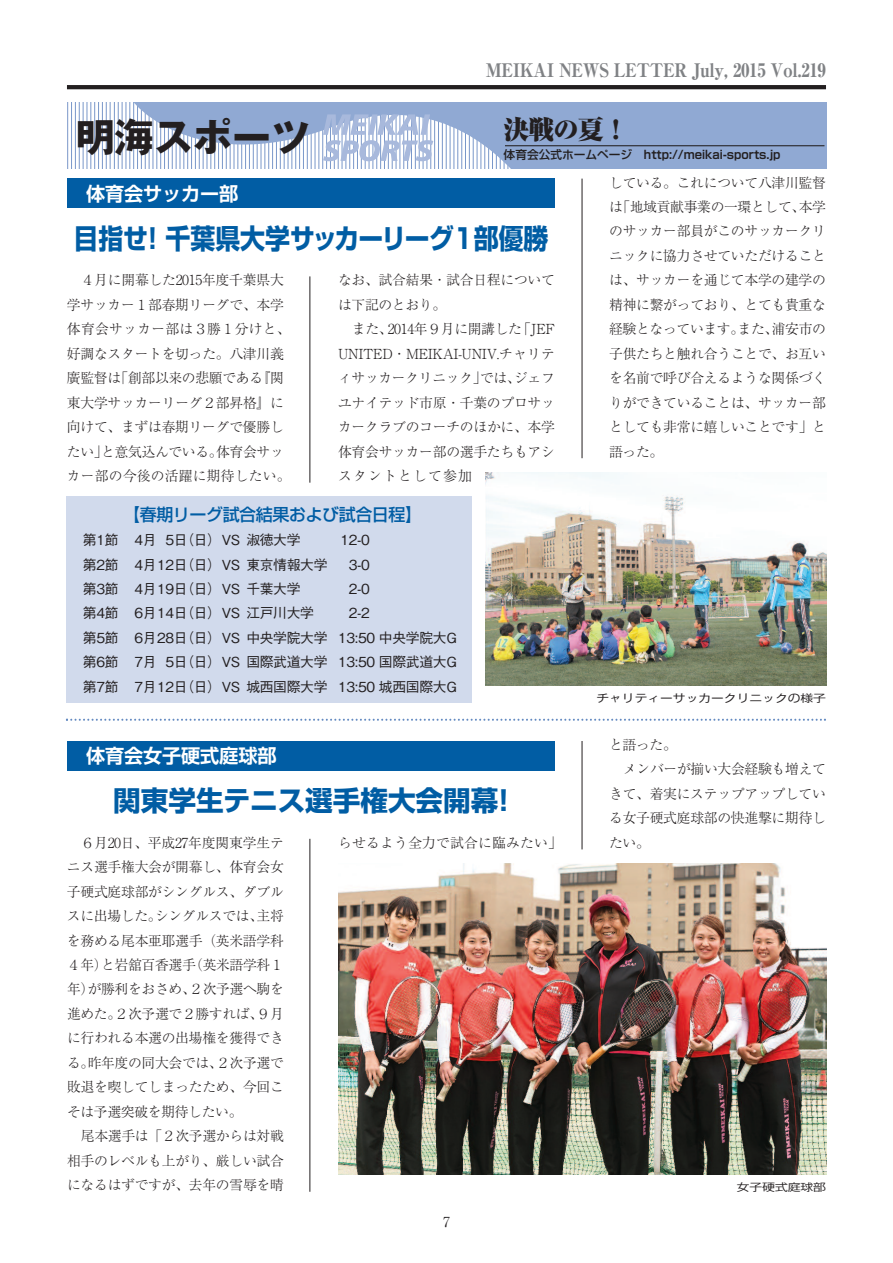
<style>
.page{position:relative;width:893px;height:1263px;background:#fff}
.page>*{position:absolute;margin:0;border:0;box-sizing:border-box;transform-origin:0 0}
.t1{font:39.15px "Gothic MB101 Bold 83 pv RKSJ H";color:#231f20}
.t2{font:700 27.6px "Shin Go Pro";color:#015da4;scale:.9 1}
.t3{font:700 27.6px "Shin Go Pro";color:#015da4}
.t4{font:900 25.5px "Ryumin Pro";color:#231f20}
.t5{font:700 19.2px "Shin Go Pro De";letter-spacing:-.005em;color:#fff}
.t6{font:800 18.75px "Ryumin Pro";letter-spacing:-.025em;color:#808285;scale:.91 1}
.t7{font:500 16.95px "Shin Go Pro";letter-spacing:-.025em;color:#015da4}
.t8{font:300 13.8px/24.5px "Ryumin Pro";letter-spacing:-.02em;color:#231f20;text-align:justify}
.t9{font:500 13.8px/24.5px "Gothic BBB Pro";letter-spacing:-.025em;color:#231f20}
.t10{font:300 13.8px "Ryumin Pro";letter-spacing:.015em;color:#231f20}
.t11{font:700 11.7px "Shin Go Pro De";color:#231f20}
.t12{font:300 10.2px "M News G Pro";color:#231f20;scale:1.25 1}
.s1{font-family:"Shin Go Pro";font-weight:500}
</style>
<div class="page">
<hr style="left:67px;top:85px;width:759px;height:4px;background:#231f20">
<svg style="left:66px;top:719px;width:760px;height:2px"></svg>
<div style="left:67px;top:179px;width:488px;height:29px;background:#015da4"></div>
<img style="left:486px;top:472px;width:340px;height:214px">
<div style="left:67px;top:741px;width:488px;height:30px;background:#015da4"></div>
<hr style="left:310px;top:276px;width:1px;height:207px;background:#231f20">
<div style="left:67px;top:496px;width:405px;height:207px;background:#d1daec"></div>
<hr style="left:582px;top:179px;width:1px;height:279px;background:#231f20">
<hr style="left:114px;top:102px;width:1px;height:66px;background:#7997c9">
<hr style="left:118px;top:102px;width:1px;height:66px;background:#7997c9">
<hr style="left:67px;top:102px;width:1px;height:66px;background:#7997c9">
<hr style="left:71px;top:102px;width:1px;height:66px;background:#7997c9">
<hr style="left:75px;top:102px;width:1px;height:66px;background:#7997c9">
<hr style="left:79px;top:102px;width:1px;height:66px;background:#7997c9">
<hr style="left:83px;top:102px;width:1px;height:66px;background:#7997c9">
<hr style="left:87px;top:102px;width:1px;height:66px;background:#7997c9">
<hr style="left:91px;top:102px;width:1px;height:66px;background:#7997c9">
<hr style="left:94px;top:102px;width:1px;height:66px;background:#7997c9">
<hr style="left:98px;top:102px;width:1px;height:66px;background:#7997c9">
<hr style="left:102px;top:102px;width:1px;height:66px;background:#7997c9">
<hr style="left:106px;top:102px;width:1px;height:66px;background:#7997c9">
<hr style="left:110px;top:102px;width:1px;height:66px;background:#7997c9">
<div style="left:519px;top:102px;width:307px;height:66px;background:#90a9d3"></div>
<svg style="left:122px;top:102px;width:399px;height:66px"></svg>
<hr style="left:505px;top:145px;width:319px;height:1px;background:#231f20">
<img style="left:338px;top:863px;width:488px;height:312px">
<hr style="left:310px;top:839px;width:1px;height:353px;background:#231f20">
<hr style="left:582px;top:741px;width:1px;height:108px;background:#231f20">
<h3 class="t6" style="left:486px;top:55px;width:375px">MEIKAI NEWS LETTER July, 2015 Vol.219</h3>
<h1 class="t1" style="left:76px;top:109px;width:236px">明海スポーツ</h1>
<h3 class="t4" style="left:504px;top:109px;width:127px">決戦の夏！</h3>
<p class="t11" style="left:504px;top:145px;width:278px"><span class="s1">体育会公式ホームページ</span> http://meikai-sports.jp</p>
<h3 class="t5" style="left:86px;top:178px;width:154px">体育会サッカー部</h3>
<p class="t8" style="left:609px;top:169px;width:218px">している。これについて八津川監督は「地域貢献事業の一環として、本学のサッカー部員がこのサッカークリニックに協力させていただけることは、サッカーを通じて本学の建学の精神に繋がっており、とても貴重な経験となっています。また、浦安市の子供たちと触れ合うことで、お互いを名前で呼び合えるような関係づくりができていることは、サッカー部としても非常に嬉しいことです」と語った。</p>
<h2 class="t2" style="left:74px;top:216px;width:529px">目指せ！千葉県大学サッカーリーグ1部優勝</h2>
<p class="t8" style="left:67px;top:267px;width:225px;text-align:center">４月に開幕した2015年度千葉県大<br>学サッカー１部春期リーグで、本学体育会サッカー部は３勝１分けと、好調なスタートを切った。八津川義廣監督は「創部以来の悲願である『関東大学サッカーリーグ２部昇格』に向けて、まずは春期リーグで優勝したい」と意気込んでいる。体育会サッカー部の今後の活躍に期待したい。</p>
<p class="t8" style="left:338px;top:267px;width:218px">なお、試合結果・試合日程については下記のとおり。</p>
<p class="t8" style="left:338px;top:316px;width:218px;text-indent:14px">また、2014年９月に開講した「JEF UNITED・MEIKAI-UNIV.チャリティサッカークリニック」では、ジェフユナイテッド市原・千葉のプロサッカークラブのコーチのほかに、本学体育会サッカー部の選手たちもアシスタントとして参加</p>
<p class="t7" style="left:123px;top:500px;width:300px">【春期リーグ試合結果および試合日程】</p>
<p class="t9" style="left:83px;top:526px;width:219px">第1節 4月 5日（日）VS 淑徳大学</p>
<p class="t9" style="left:340px;top:526px;width:31px">12-0</p>
<p class="t9" style="left:83px;top:550px;width:246px">第2節 4月12日（日）VS 東京情報大学</p>
<p class="t9" style="left:349px;top:550px;width:23px">3-0</p>
<p class="t9" style="left:83px;top:575px;width:219px">第3節 4月19日（日）VS 千葉大学</p>
<p class="t9" style="left:349px;top:575px;width:23px">2-0</p>
<p class="t9" style="left:83px;top:599px;width:233px">第4節 6月14日（日）VS 江戸川大学</p>
<p class="t9" style="left:83px;top:599px;width:375px;text-indent:266px">2-2<br>第5節 6月28日（日）VS 中央学院大学 13:50 中央学院大G第6節 7月 5日（日）VS 国際武道大学 13:50 国際武道大G第7節 7月12日（日）VS 城西国際大学 13:50 城西国際大G</p>
<h3 class="t5" style="left:86px;top:740px;width:192px">体育会女子硬式庭球部</h3>
<h2 class="t3" style="left:113px;top:779px;width:406px">関東学生テニス選手権大会開幕！</h2>
<p class="t12" style="left:596px;top:689px;width:185px">チャリティーサッカークリニックの様子</p>
<p class="t8" style="left:609px;top:731px;width:69px">と語った。</p>
<p class="t8" style="left:623px;top:756px;width:205px">メンバーが揃い大会経験も増えて</p>
<p class="t8" style="left:609px;top:780px;width:218px">きて、着実にステップアップしてい</p>
<p class="t8" style="left:609px;top:805px;width:218px">る女子硬式庭球部の快進撃に期待し</p>
<p class="t8" style="left:81px;top:829px;width:205px">６月20日、平成27年度関東学生テ</p>
<p class="t10" style="left:338px;top:832px;width:225px">らせるよう全力で試合に臨みたい」</p>
<p class="t8" style="left:609px;top:829px;width:42px">たい。</p>
<p class="t8" style="left:67px;top:854px;width:218px">ニス選手権大会が開幕し、体育会女子硬式庭球部がシングルス、ダブルスに出場した。シングルスでは、主将を務める尾本亜耶選手（英米語学科４年）と岩舘百香選手（英米語学科１年）が勝利をおさめ、２次予選へ駒を進めた。２次予選で２勝すれば、９月に行われる本選の出場権を獲得できる。昨年度の同大会では、２次予選で敗退を喫してしまったため、今回こそは予選突破を期待したい。</p>
<p class="t8" style="left:67px;top:1123px;width:218px;text-indent:14px">尾本選手は「２次予選からは対戦相手のレベルも上がり、厳しい試合になるはずですが、去年の雪辱を晴</p>
<p class="t8" style="left:443px;top:1209px;width:8px">7</p>
<p class="t12" style="left:737px;top:1178px;width:73px">女子硬式庭球部</p>
</div>
